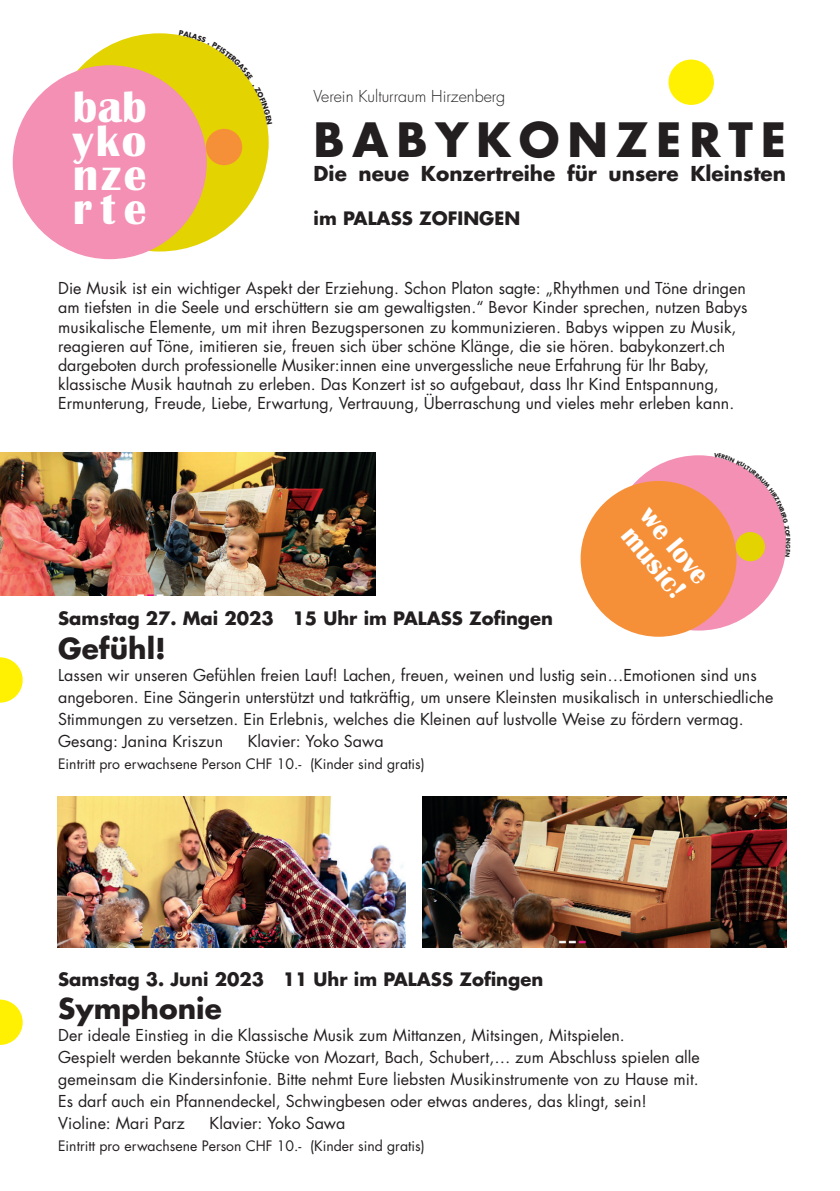
<style>
.page{position:relative;width:840px;height:1191px;background:#fff}
.page>*{position:absolute;margin:0;border:0;box-sizing:border-box;transform-origin:0 0}
.t1{font:700 46px "Futura Std";letter-spacing:.17em;color:#231f20}
.t2{font:700 45.4px/34px "Britannic";letter-spacing:.055em;color:#fff;text-align:justify}
.t3{font:700 28.2px/27.4px "Britannic";color:#fff}
.t4{font:700 28px "Futura Std";color:#231f20}
.t5{font:700 20px "Futura Std";color:#231f20}
.t6{font:700 18px "Futura Std";color:#231f20}
.t7{font:16px/22px "Futura Std";color:#231f20}
.t8{font:300 16px "Futura Std";color:#231f20}
.t9{font:14px "Futura Std";color:#231f20}
</style>
<div class="page">
<img style="left:57px;top:797px;width:348px;height:150px">
<img style="left:0;top:452px;width:375px;height:143px">
<img style="left:422px;top:797px;width:363px;height:150px">
<div style="left:610px;top:455px;width:175px;height:175px;background:#f390b4;border-radius:50%"></div>
<div style="left:580px;top:481px;width:156px;height:156px;background:#f69038;border-radius:50%"></div>
<div style="left:735px;top:532px;width:29px;height:29px;background:#e3d301;border-radius:50%"></div>
<div style="left:50px;top:33px;width:218px;height:218px;background:#e3d301;border-radius:50%"></div>
<div style="left:13px;top:65px;width:194px;height:194px;background:#f390b4;border-radius:50%"></div>
<div style="left:206px;top:129px;width:36px;height:36px;background:#f69038;border-radius:50%"></div>
<div style="left:668px;top:60px;width:45px;height:45px;background:#fff101;border-radius:50%"></div>
<svg style="left:0;top:657px;width:23px;height:45px"></svg>
<svg style="left:0;top:999px;width:23px;height:46px"></svg>
<svg style="left:713px;top:456px;width:74px;height:101px"></svg>
<svg style="left:179px;top:35px;width:89px;height:90px"></svg>
<h2 class="t2" style="left:73px;top:90px;width:75px">bab</h2>
<h2 class="t2" style="left:73px;top:124px;width:75px">yko nze rte</h2>
<p class="t8" style="left:313px;top:87px;width:193px">Verein Kulturraum Hirzenberg</p>
<h1 class="t1" style="left:313px;top:110px;width:474px">BABYKONZERTE</h1>
<p class="t5" style="left:313px;top:161px;width:473px">Die neue Konzertreihe für unsere Kleinsten</p>
<p class="t6" style="left:313px;top:206px;width:208px">im PALASS ZOFINGEN</p>
<p class="t7" style="left:58px;top:279px;width:690px;line-height:19.2px">Die Musik ist ein wichtiger Aspekt der Erziehung. Schon Platon sagte: „Rhythmen und Töne dringen am tiefsten in die Seele und erschüttern sie am gewaltigsten.“ Bevor Kinder sprechen, nutzen Babys musikalische Elemente, um mit ihren Bezugspersonen zu kommunizieren. Babys wippen zu Musik, reagieren auf Töne, imitieren sie, freuen sich über schöne Klänge, die sie hören. babykonzert.ch dargeboten durch professionelle Musiker:innen eine unvergessliche neue Erfahrung für Ihr Baby, klassische Musik hautnah zu erleben. Das Konzert ist so aufgebaut, dass Ihr Kind Entspannung, Ermunterung, Freude, Liebe, Erwartung, Vertrauung, Überraschung und vieles mehr erleben kann.</p>
<h3 class="t3" style="left:655px;top:502px;width:92px;rotate:50deg">we love music!</h3>
<p class="t6" style="left:58px;top:606px;width:496px">Samstag 27. Mai 2023 15 Uhr im PALASS Zofingen</p>
<h3 class="t4" style="left:58px;top:630px;width:109px">Gefühl!</h3>
<p class="t7" style="left:58px;top:664px;width:716px">Lassen wir unseren Gefühlen freien Lauf! Lachen, freuen, weinen und lustig sein…Emotionen sind uns angeboren. Eine Sängerin unterstützt und tatkräftig, um unsere Kleinsten musikalisch in unterschiedliche Stimmungen zu versetzen. Ein Erlebnis, welches die Kleinen auf lustvolle Weise zu fördern vermag.<br>Gesang: Janina Kriszun</p>
<p class="t7" style="left:248px;top:730px;width:137px">Klavier: Yoko Sawa</p>
<p class="t9" style="left:58px;top:755px;width:368px">Eintritt pro erwachsene Person CHF 10.- (Kinder sind gratis)</p>
<p class="t6" style="left:58px;top:966px;width:486px">Samstag 3. Juni 2023 11 Uhr im PALASS Zofingen</p>
<h3 class="t4" style="left:58px;top:990px;width:165px">Symphonie</h3>
<p class="t7" style="left:58px;top:1024px;width:642px">Der ideale Einstieg in die Klassische Musik zum Mittanzen, Mitsingen, Mitspielen.<br>Gespielt werden bekannte Stücke von Mozart, Bach, Schubert,… zum Abschluss spielen alle gemeinsam die Kindersinfonie. Bitte nehmt Eure liebsten Musikinstrumente von zu Hause mit.<br>Es darf auch ein Pfannendeckel, Schwingbesen oder etwas anderes, das klingt, sein!<br>Violine: Mari Parz</p>
<p class="t7" style="left:209px;top:1112px;width:137px">Klavier: Yoko Sawa</p>
<p class="t9" style="left:58px;top:1137px;width:368px">Eintritt pro erwachsene Person CHF 10.- (Kinder sind gratis)</p>
</div>
